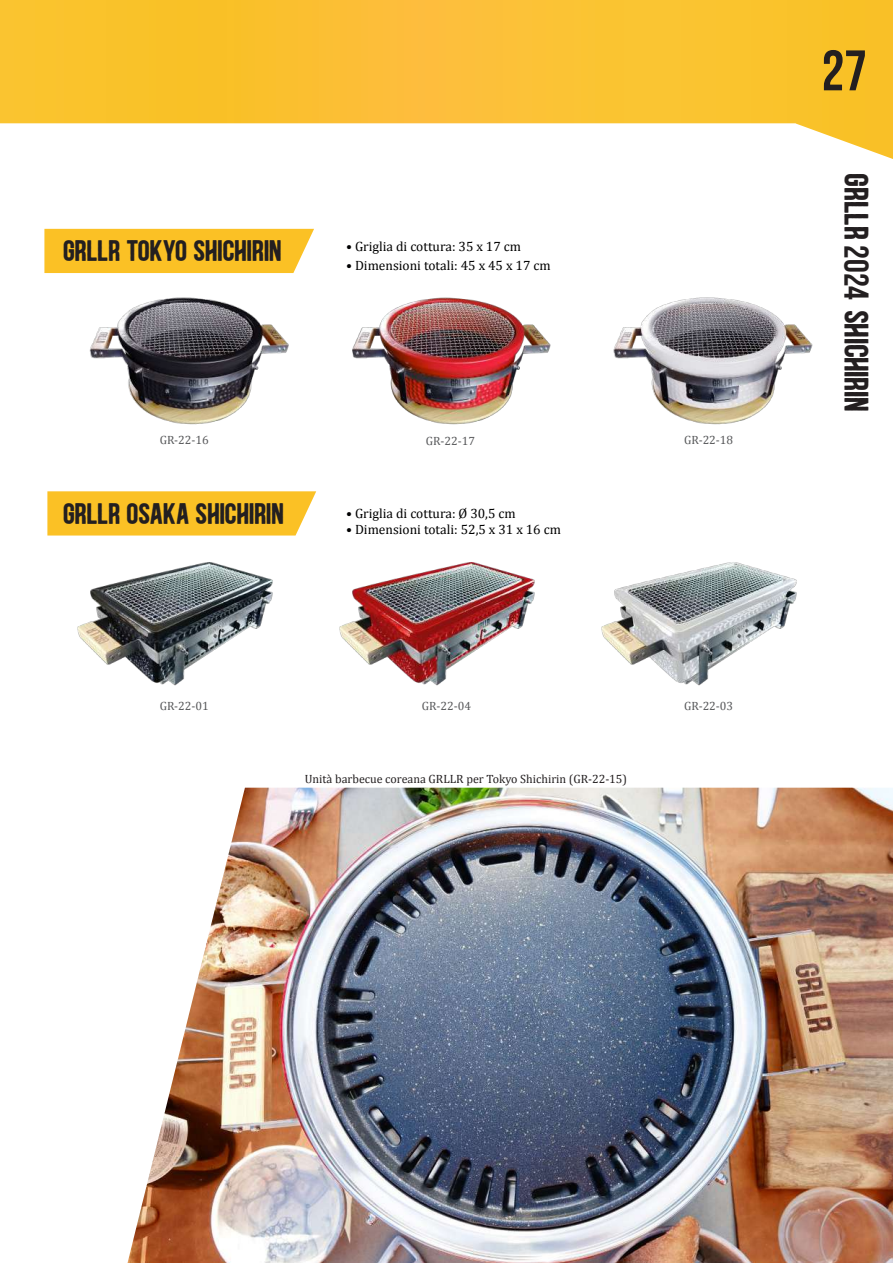
<style>
.page{position:relative;width:893px;height:1263px;background:#fff}
.page>*{position:absolute;margin:0;border:0;box-sizing:border-box;transform-origin:0 0}
.t1{font:700 57px "Bebas Neue";color:#231f20}
.t2{font:700 34.5px "Blackside";color:#231f20}
.t3{font:700 30px "Blackside";color:#231f20}
.t4{font:13.5px "Cambria";color:#000001}
.t5{font:12px "Cambria";color:#231f20}
.t6{font:12px "Cambria";color:#57585a}
.s1{font-family:"Bebas Neue"}
</style>
<div class="page">
<svg style="left:0;top:0;width:893px;height:159px"></svg>
<img style="left:613px;top:297px;width:200px;height:128px">
<img style="left:601px;top:562px;width:196px;height:124px">
<img style="left:339px;top:562px;width:196px;height:124px">
<img style="left:64px;top:535px;width:232px;height:151px">
<img style="left:352px;top:297px;width:199px;height:128px">
<img style="left:89px;top:297px;width:200px;height:128px">
<div style="left:44px;top:229px;width:270px;height:44px;background:#fbc125"></div>
<div style="left:47px;top:491px;width:269px;height:44px;background:#fbc125"></div>
<img style="left:128px;top:788px;width:765px;height:475px">
<h1 class="t1" style="left:822px;top:39px;width:47px">27</h1>
<h3 class="t3" style="left:64px;top:236px;width:220px">GRLLR TOKYO SHICHIRIN</h3>
<p class="t4" style="left:346px;top:238px;width:177px">• Griglia di cottura: 35 x 17 cm</p>
<p class="t4" style="left:346px;top:257px;width:206px">• Dimensioni totali: 45 x 45 x 17 cm</p>
<h2 class="t2" style="left:873px;top:174px;width:239px;rotate:90deg">GRLLR <span class="s1">2024</span> SHICHIRIN</h2>
<p class="t6" style="left:160px;top:433px;width:51px">GR-22-16</p>
<p class="t6" style="left:426px;top:434px;width:51px">GR-22-17</p>
<p class="t6" style="left:684px;top:433px;width:51px">GR-22-18</p>
<h3 class="t3" style="left:64px;top:499px;width:222px">GRLLR OSAKA SHICHIRIN</h3>
<p class="t4" style="left:346px;top:505px;width:171px">• Griglia di cottura: Ø 30,5 cm</p>
<p class="t4" style="left:346px;top:521px;width:216px">• Dimensioni totali: 52,5 x 31 x 16 cm</p>
<p class="t6" style="left:160px;top:699px;width:51px">GR-22-01</p>
<p class="t6" style="left:422px;top:699px;width:51px">GR-22-04</p>
<p class="t6" style="left:684px;top:699px;width:51px">GR-22-03</p>
<p class="t5" style="left:305px;top:772px;width:324px">Unità barbecue coreana GRLLR per Tokyo Shichirin (GR-22-15)</p>
</div>
